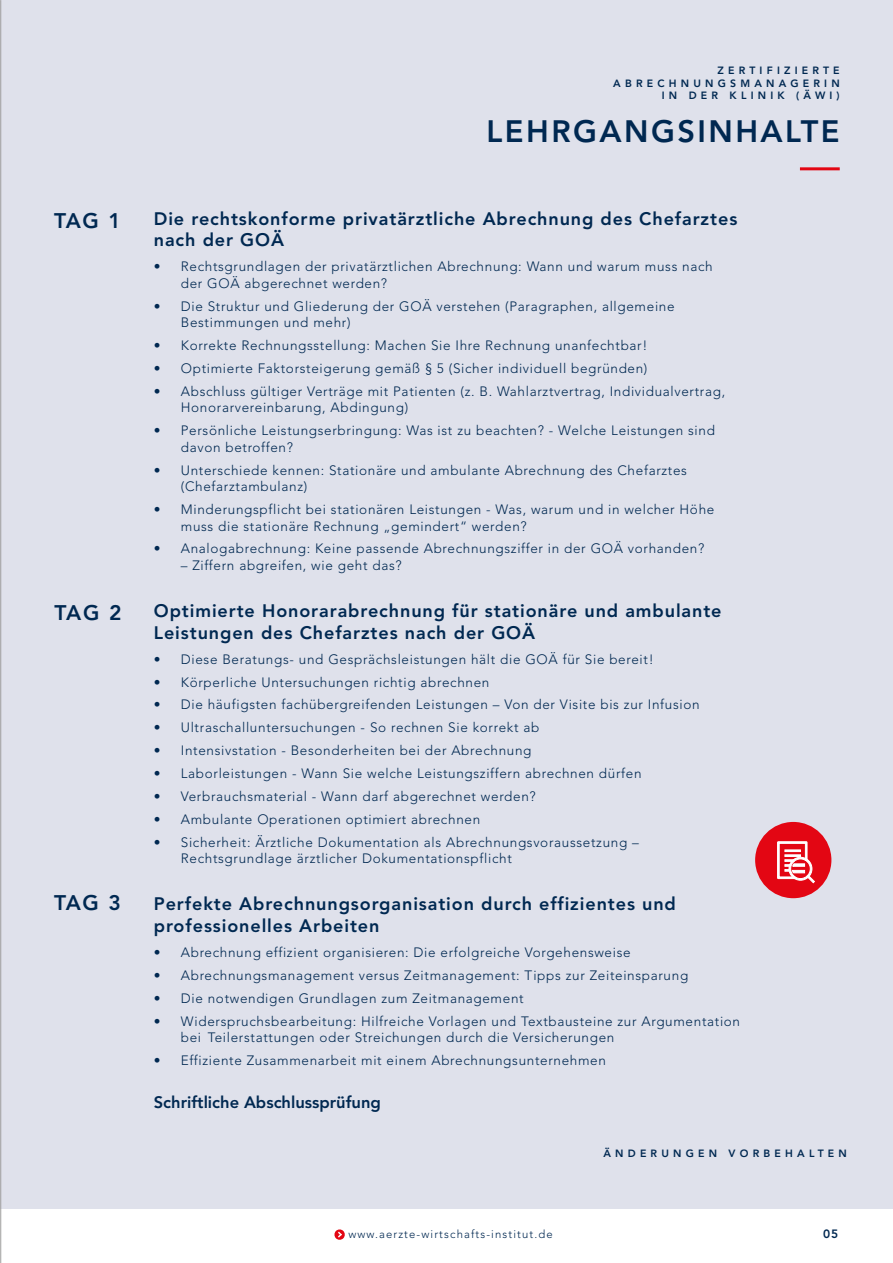
<style>
.page{position:relative;width:893px;height:1263px;background:#fff}
.page>*{position:absolute;margin:0;border:0;box-sizing:border-box;transform-origin:0 0}
.t1{font:800 30.75px "Avenir LT Std";letter-spacing:.08em;color:#002851}
.t2{font:800 21px "Avenir LT Std";letter-spacing:.035em;color:#002851}
.t3{font:800 18px/21.6px "Avenir LT Std";letter-spacing:.05em;color:#002851}
.t4{font:800 16.5px "Avenir LT Std";color:#002851}
.t5{font:300 13.5px/16.5px "Avenir LT Std";letter-spacing:.05em;color:#002851}
.t6{font:800 12px "Avenir LT Std";color:#002851}
.t7{font:300 11.25px "Avenir LT Std";letter-spacing:.1em;color:#002851}
.t8{font:800 10.5px/12.6px "Avenir LT Std";letter-spacing:.4em;color:#002851;text-align:right}
</style>
<div class="page">
<div style="left:0;top:0;width:893px;height:1209px;background:#dfe1eb"></div>
<hr style="left:800px;top:167px;width:40px;height:3px;background:#e30613">
<div style="left:755px;top:822px;width:76px;height:76px;background:#e30613;border-radius:50%"></div>
<svg style="left:777px;top:841px;width:38px;height:42px"></svg>
<hr style="left:0;top:0;width:1px;height:1263px;background:#9d9d9c">
<svg style="left:334px;top:1229px;width:11px;height:11px"></svg>
<h2 class="t2" style="left:54px;top:208px;width:68px">TAG 1</h2>
<h2 class="t2" style="left:54px;top:600px;width:68px">TAG 2</h2>
<h2 class="t2" style="left:54px;top:891px;width:68px">TAG 3</h2>
<p class="t8" style="left:613px;top:64px;width:228px">ZERTIFIZIERTE<br>ABRECHNUNGSMANAGERIN<br>IN DER KLINIK (ÄWI)</p>
<h1 class="t1" style="left:486px;top:114px;width:355px">LEHRGANGSINHALTE</h1>
<h3 class="t3" style="left:154px;top:208px;width:585px">Die rechtskonforme privatärztliche Abrechnung des Chefarztes nach der GOÄ</h3>
<p class="t5" style="left:181px;top:258px;width:533px;text-indent:-27px">• Rechtsgrundlagen der privatärztlichen Abrechnung: Wann und warum muss nach der GOÄ abgerechnet werden?</p>
<p class="t5" style="left:181px;top:298px;width:495px;text-indent:-27px">• Die Struktur und Gliederung der GOÄ verstehen (Paragraphen, allgemeine<br>Bestimmungen und mehr)</p>
<p class="t5" style="left:154px;top:337px;width:495px">• Korrekte Rechnungsstellung: Machen Sie Ihre Rechnung unanfechtbar!</p>
<p class="t5" style="left:154px;top:360px;width:495px">• Optimierte Faktorsteigerung gemäß § 5 (Sicher individuell begründen)</p>
<p class="t5" style="left:181px;top:383px;width:546px;text-indent:-27px">• Abschluss gültiger Verträge mit Patienten (z. B. Wahlarztvertrag, Individualvertrag,<br>Honorarvereinbarung, Abdingung)</p>
<p class="t5" style="left:181px;top:422px;width:536px;text-indent:-27px">• Persönliche Leistungserbringung: Was ist zu beachten? - Welche Leistungen sind davon betroffen?</p>
<p class="t5" style="left:181px;top:462px;width:508px;text-indent:-27px">• Unterschiede kennen: Stationäre und ambulante Abrechnung des Chefarztes (Chefarztambulanz)</p>
<p class="t5" style="left:181px;top:501px;width:535px;text-indent:-27px">• Minderungspflicht bei stationären Leistungen - Was, warum und in welcher Höhe muss die stationäre Rechnung „gemindert“ werden?</p>
<p class="t5" style="left:154px;top:541px;width:552px">• Analogabrechnung: Keine passende Abrechnungsziffer in der GOÄ vorhanden?</p>
<p class="t5" style="left:181px;top:557px;width:222px">– Ziffern abgreifen, wie geht das?</p>
<h3 class="t3" style="left:154px;top:600px;width:569px">Optimierte Honorarabrechnung für stationäre und ambulante<br>Leistungen des Chefarztes nach der GOÄ</h3>
<p class="t5" style="left:154px;top:651px;width:501px">• Diese Beratungs- und Gesprächsleistungen hält die GOÄ für Sie bereit!</p>
<p class="t5" style="left:154px;top:674px;width:337px">• Körperliche Untersuchungen richtig abrechnen</p>
<p class="t5" style="left:154px;top:696px;width:547px">• Die häufigsten fachübergreifenden Leistungen – Von der Visite bis zur Infusion</p>
<p class="t5" style="left:154px;top:719px;width:387px">• Ultraschalluntersuchungen - So rechnen Sie korrekt ab</p>
<p class="t5" style="left:154px;top:742px;width:379px">• Intensivstation - Besonderheiten bei der Abrechnung</p>
<p class="t5" style="left:154px;top:765px;width:489px">• Laborleistungen - Wann Sie welche Leistungsziffern abrechnen dürfen</p>
<p class="t5" style="left:154px;top:788px;width:383px">• Verbrauchsmaterial - Wann darf abgerechnet werden?</p>
<p class="t5" style="left:154px;top:811px;width:328px">• Ambulante Operationen optimiert abrechnen</p>
<p class="t5" style="left:181px;top:834px;width:460px;text-indent:-27px">• Sicherheit: Ärztliche Dokumentation als Abrechnungsvoraussetzung –<br>Rechtsgrundlage ärztlicher Dokumentationspflicht</p>
<h3 class="t3" style="left:154px;top:893px;width:524px">Perfekte Abrechnungsorganisation durch effizientes und professionelles Arbeiten</h3>
<p class="t5" style="left:154px;top:944px;width:478px">• Abrechnung effizient organisieren: Die erfolgreiche Vorgehensweise</p>
<p class="t5" style="left:154px;top:967px;width:536px">• Abrechnungsmanagement versus Zeitmanagement: Tipps zur Zeiteinsparung</p>
<p class="t5" style="left:154px;top:990px;width:371px">• Die notwendigen Grundlagen zum Zeitmanagement</p>
<p class="t5" style="left:181px;top:1013px;width:561px;text-indent:-27px">• Widerspruchsbearbeitung: Hilfreiche Vorlagen und Textbausteine zur Argumentation bei Teilerstattungen oder Streichungen durch die Versicherungen</p>
<p class="t5" style="left:154px;top:1052px;width:454px">• Effiziente Zusammenarbeit mit einem Abrechnungsunternehmen</p>
<p class="t4" style="left:154px;top:1093px;width:229px">Schriftliche Abschlussprüfung</p>
<p class="t7" style="left:348px;top:1227px;width:206px">www.aerzte-wirtschafts-institut.de</p>
<p class="t8" style="left:603px;top:1147px;width:245px">ÄNDERUNGEN VORBEHALTEN</p>
<p class="t6" style="left:823px;top:1227px;width:17px">05</p>
</div>
